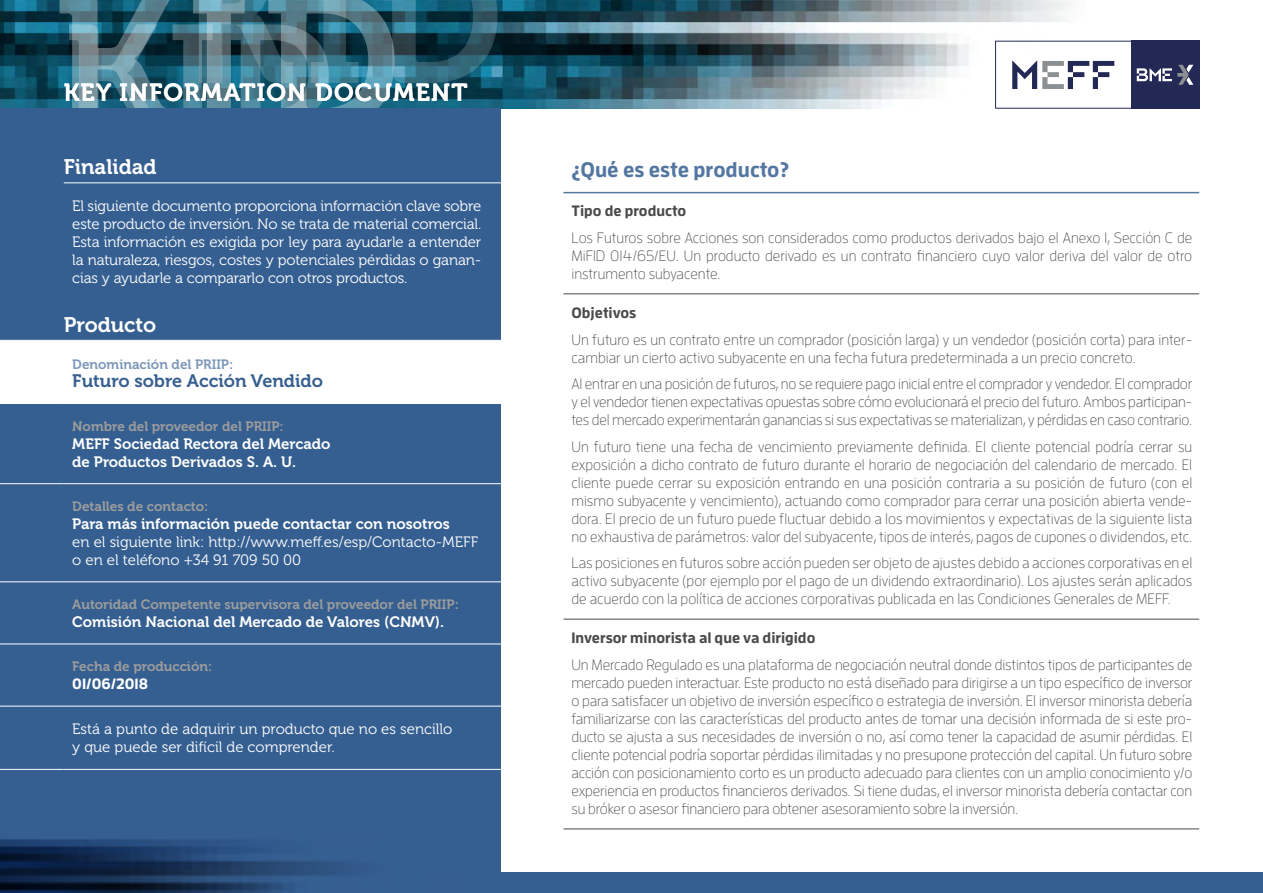
<style>
.page{position:relative;width:1263px;height:893px;background:#fff}
.page>*{position:absolute;margin:0;border:0;box-sizing:border-box;transform-origin:0 0}
.t1{font:24.6px "Museo 700";letter-spacing:.05em;color:#fff}
.t2{font:700 21px "Enzo OT";color:#5477a1}
.t3{font:21px "Museo 700";color:#fff}
.t4{font:18px "Museo 700";color:#365f91}
.t5{font:300 15px/18px "Enzo OT";color:#4a4a49;text-align:justify}
.t6{font:15px/18px "Museo 300";color:#fff}
.t7{font:15px/18px "Museo 700";color:#fff}
.t8{font:700 15px "Enzo OT";color:#4a4a49}
.t9{font:700 15px "Enzo OT";color:#fff}
.t10{font:13.5px "Museo 700";color:#9d9d9c}
.t11{font:13.5px "Museo 700";color:#7c97b8}
</style>
<div class="page">
<img style="left:0;top:0;width:1087px;height:109px">
<svg style="left:60px;top:0;width:437px;height:109px;background:#386b7c"></svg>
<div style="left:1131px;top:41px;width:68px;height:68px;background:#232855"></div>
<svg style="left:995px;top:41px;width:198px;height:68px"></svg>
<hr style="left:563px;top:192px;width:636px;height:1px;background:#5477a1">
<hr style="left:563px;top:294px;width:636px;height:1px;background:#4a4a49">
<hr style="left:563px;top:619px;width:636px;height:1px;background:#4a4a49">
<hr style="left:563px;top:829px;width:636px;height:1px;background:#4a4a49">
<div style="left:0;top:873px;width:1263px;height:20px;background:#365f91"></div>
<div style="left:0;top:109px;width:501px;height:784px;background:#365f91"></div>
<div style="left:0;top:341px;width:501px;height:62px;background:#fff"></div>
<hr style="left:0;top:340px;width:64px;height:1px;background:#fff">
<hr style="left:64px;top:340px;width:437px;height:1px;background:#fff">
<hr style="left:0;top:403px;width:64px;height:1px;background:#fff">
<hr style="left:64px;top:403px;width:437px;height:1px;background:#fff">
<hr style="left:0;top:483px;width:64px;height:1px;background:#fff">
<hr style="left:64px;top:483px;width:437px;height:1px;background:#fff">
<hr style="left:0;top:582px;width:64px;height:1px;background:#fff">
<hr style="left:64px;top:582px;width:437px;height:1px;background:#fff">
<hr style="left:0;top:644px;width:64px;height:1px;background:#fff">
<hr style="left:64px;top:644px;width:437px;height:1px;background:#fff">
<hr style="left:0;top:706px;width:64px;height:1px;background:#fff">
<hr style="left:64px;top:706px;width:437px;height:1px;background:#fff">
<hr style="left:0;top:769px;width:64px;height:1px;background:#fff">
<hr style="left:64px;top:769px;width:437px;height:1px;background:#fff">
<hr style="left:64px;top:182px;width:437px;height:1px;background:#fff">
<h1 class="t1" style="left:64px;top:79px;width:405px">KEY INFORMATION DOCUMENT</h1>
<h2 class="t3" style="left:64px;top:155px;width:94px">Finalidad</h2>
<p class="t6" style="left:72px;top:197px;width:410px;text-align:justify">El siguiente documento proporciona información clave sobre este producto de inversión. No se trata de material comercial.<br>Esta información es exigida por ley para ayudarle a entender la naturaleza, riesgos, costes y potenciales pérdidas o ganan&shy;cias y ayudarle a compararlo con otros productos.</p>
<h2 class="t3" style="left:64px;top:313px;width:94px">Producto</h2>
<p class="t11" style="left:72px;top:356px;width:162px">Denominación del PRIIP:</p>
<p class="t4" style="left:72px;top:370px;width:252px">Futuro sobre Acción Vendido</p>
<p class="t10" style="left:72px;top:418px;width:213px">Nombre del proveedor del PRIIP:</p>
<p class="t7" style="left:72px;top:435px;width:260px">MEFF Sociedad Rectora del Mercado de Productos Derivados S. A. U.</p>
<p class="t10" style="left:72px;top:499px;width:138px">Detalles de contacto:</p>
<p class="t7" style="left:72px;top:515px;width:379px">Para más información puede contactar con nosotros</p>
<p class="t6" style="left:72px;top:533px;width:407px">en el siguiente link: http://www.meff.es/esp/Contacto-MEFF o en el teléfono +34 91 709 50 00</p>
<p class="t10" style="left:72px;top:597px;width:388px">Autoridad Competente supervisora del proveedor del PRIIP:</p>
<p class="t7" style="left:72px;top:613px;width:373px">Comisión Nacional del Mercado de Valores (CNMV).</p>
<p class="t10" style="left:72px;top:659px;width:141px">Fecha de producción:</p>
<p class="t9" style="left:72px;top:674px;width:77px">01/06/2018</p>
<p class="t6" style="left:72px;top:720px;width:382px">Está a punto de adquirir un producto que no es sencillo y que puede ser difícil de comprender.</p>
<h2 class="t2" style="left:571px;top:156px;width:219px">¿Qué es este producto?</h2>
<p class="t8" style="left:571px;top:202px;width:116px">Tipo de producto</p>
<p class="t5" style="left:571px;top:228px;width:622px">Los Futuros sobre Acciones son considerados como productos derivados bajo el Anexo I, Sección C de MiFID 014/65/EU. Un producto derivado es un contrato financiero cuyo valor deriva del valor de otro instrumento subyacente.</p>
<p class="t8" style="left:571px;top:303px;width:66px">Objetivos</p>
<p class="t5" style="left:571px;top:330px;width:622px">Un futuro es un contrato entre un comprador (posición larga) y un vendedor (posición corta) para inter&shy;cambiar un cierto activo subyacente en una fecha futura predeterminada a un precio concreto.</p>
<p class="t5" style="left:571px;top:374px;width:622px">Al entrar en una posición de futuros, no se requiere pago inicial entre el comprador y vendedor. El comprador y el vendedor tienen expectativas opuestas sobre cómo evolucionará el precio del futuro. Ambos participan&shy;tes del mercado experimentarán ganancias si sus expectativas se materializan, y pérdidas en caso contrario.</p>
<p class="t5" style="left:571px;top:437px;width:622px">Un futuro tiene una fecha de vencimiento previamente definida. El cliente potencial podría cerrar su exposición a dicho contrato de futuro durante el horario de negociación del calendario de mercado. El cliente puede cerrar su exposición entrando en una posición contraria a su posición de futuro (con el mismo subyacente y vencimiento), actuando como comprador para cerrar una posición abierta vende&shy;dora. El precio de un futuro puede fluctuar debido a los movimientos y expectativas de la siguiente lista no exhaustiva de parámetros: valor del subyacente, tipos de interés, pagos de cupones o dividendos, etc.</p>
<p class="t5" style="left:571px;top:553px;width:622px">Las posiciones en futuros sobre acción pueden ser objeto de ajustes debido a acciones corporativas en el activo subyacente (por ejemplo por el pago de un dividendo extraordinario). Los ajustes serán aplicados de acuerdo con la política de acciones corporativas publicada en las Condiciones Generales de MEFF.</p>
<p class="t8" style="left:571px;top:629px;width:245px">Inversor minorista al que va dirigido</p>
<p class="t5" style="left:571px;top:655px;width:622px">Un Mercado Regulado es una plataforma de negociación neutral donde distintos tipos de participantes de mercado pueden interactuar. Este producto no está diseñado para dirigirse a un tipo específico de inversor o para satisfacer un objetivo de inversión específico o estrategia de inversión. El inversor minorista debería familiarizarse con las características del producto antes de tomar una decisión informada de si este pro&shy;ducto se ajusta a sus necesidades de inversión o no, así como tener la capacidad de asumir pérdidas. El cliente potencial podría soportar pérdidas ilimitadas y no presupone protección del capital. Un futuro sobre acción con posicionamiento corto es un producto adecuado para clientes con un amplio conocimiento y/o experiencia en productos financieros derivados. Si tiene dudas, el inversor minorista debería contactar con su bróker o asesor financiero para obtener asesoramiento sobre la inversión.</p>
</div>
